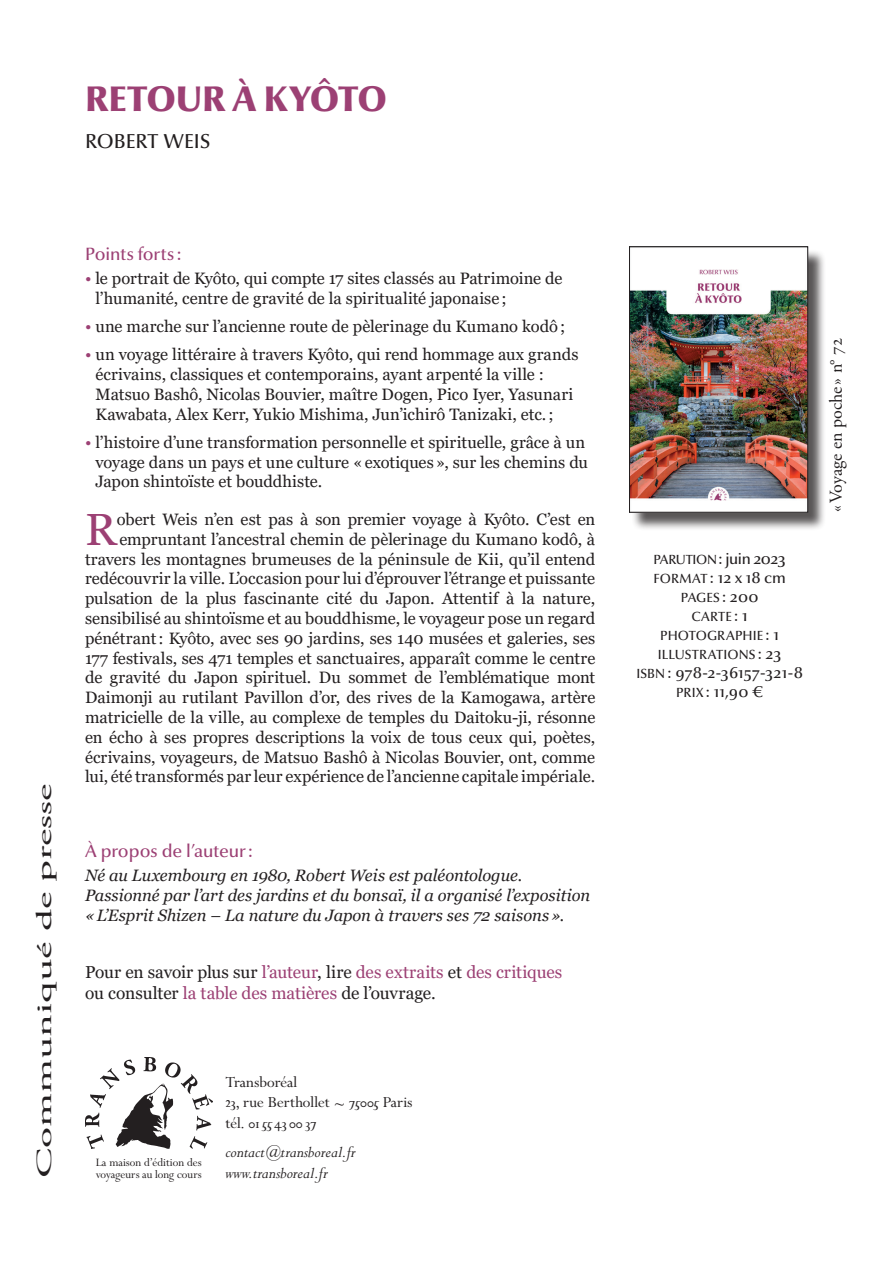
<style>
.page{position:relative;width:893px;height:1263px;background:#fff}
.page>*{position:absolute;margin:0;border:0;box-sizing:border-box;transform-origin:0 0}
.t1{font:45.15px "Georgia Pro";color:#9c4074}
.t2{font:900 36px "Optima Nova LT";letter-spacing:-.005em;color:#9c4074}
.t3{font:21.6px "Adobe Garamond Pro";color:#231f20;scale:2 1}
.t4{font:20.4px "Optima Nova LT Medium Os F SC850";color:#231f20}
.t5{font:18px "Optima Nova LT Medium Os F";color:#9c4074}
.t6{font:18px "Adobe Garamond Pro";letter-spacing:-.005em;color:#231f20}
.t7{font:17.25px/20.7px "Georgia Pro";letter-spacing:-.005em;color:#231f20}
.t8{font:17.25px/20.7px "Perpetua MT Pro";color:#231f20}
.t9{font:italic 17.25px "Perpetua MT Pro";color:#231f20}
.t10{font:16.5px/19.8px "Georgia Pro";color:#231f20}
.t11{font:italic 16.5px/19.8px "Georgia Pro";letter-spacing:-.005em;color:#231f20}
.t12{font:15.75px/18.9px "Optima Nova LT Medium Os F";letter-spacing:-.005em;color:#231f20;text-align:center}
.t13{font:15.75px/18.9px "Optima Nova LT Medium Os F";letter-spacing:-.025em;color:#231f20}
.t14{font:13.35px/18.9px "Optima Nova LT Medium Os F SC850";letter-spacing:.005em;color:#231f20;text-align:center}
.t15{font:12.75px/12px "Perpetua MT Pro";color:#231f20}
.s1{color:#9c4074}
.s2{font-family:"Optima Nova LT Medium Os F SC850";font-size:13.35px}
.s3{font-family:"Optima Nova LT Medium Os F";font-size:15.75px}
</style>
<div class="page">
<img style="left:86px;top:1058px;width:126px;height:90px">
<div style="left:632px;top:249px;width:194px;height:282px;background:#231f20;opacity:.75"></div>
<img style="left:631px;top:249px;width:175px;height:261px">
<div style="left:629px;top:247px;width:179px;height:265px;border:1px solid #231f20"></div>
<h2 class="t2" style="left:85px;top:78px;width:304px">RETOUR À KYÔTO</h2>
<p class="t4" style="left:85px;top:130px;width:127px">ROBERT WEIS</p>
<h3 class="t3" style="left:31px;top:1178px;width:199px;rotate:-90deg">Communiqué de presse</h3>
<p class="t5" style="left:85px;top:243px;width:98px">Points forts :</p>
<p class="t10" style="left:96px;top:269px;width:468px;text-indent:-10px"><span class="s1">•</span> le portrait de Kyôto, qui compte 17 sites classés au Patrimoine de l’humanité, centre de gravité de la spiritualité japonaise ;</p>
<p class="t10" style="left:85px;top:317px;width:482px"><span class="s1">•</span> une marche sur l’ancienne route de pèlerinage du Kumano kodô ;</p>
<p class="t10" style="left:96px;top:345px;width:484px;text-indent:-10px"><span class="s1">•</span> un voyage littéraire à travers Kyôto, qui rend hommage aux grands écrivains, classiques et contemporains, ayant arpenté la ville :<br>Matsuo Bashô, Nicolas Bouvier, maître Dogen, Pico Iyer, Yasunari Kawabata, Alex Kerr, Yukio Mishima, Jun’ichirô Tanizaki, etc. ;</p>
<p class="t10" style="left:96px;top:433px;width:494px;text-indent:-10px"><span class="s1">•</span> l’histoire d’une transformation personnelle et spirituelle, grâce à un voyage dans un pays et une culture «exotiques», sur les chemins du<br>Japon shintoïste et bouddhiste.</p>
<p class="t10" style="left:85px;top:510px;width:512px;text-align:right">obert Weis n’en est pas à son premier voyage à Kyôto. C’est en empruntant l’ancestral chemin de pèlerinage du Kumano kodô, à travers les montagnes brumeuses de la péninsule de Kii, qu’il entend redécouvrir la ville. L’occasion pour lui d’éprouver l’étrange et puissante pulsation de la plus fascinante cité du Japon. Attentif à la nature, sensibilisé au shintoïsme et au bouddhisme, le voyageur pose un regard pénétrant : Kyôto, avec ses 90 jardins, ses 140 musées et galeries, ses 177 festivals, ses 471 temples et sanctuaires, apparaît comme le centre de gravité du Japon spirituel. Du sommet de l’emblématique mont Daimonji au rutilant Pavillon d’or, des rives de la Kamogawa, artère matricielle de la ville, au complexe de temples du Daitoku-ji, résonne en écho à ses propres descriptions la voix de tous ceux qui, poètes, écrivains, voyageurs, de Matsuo Bashô à Nicolas Bouvier, ont, comme lui, été transformés par leur expérience de l’ancienne capitale impériale.</p>
<h1 class="t1" style="left:85px;top:503px;width:33px">R</h1>
<p class="t5" style="left:85px;top:841px;width:170px">À propos de l’auteur:</p>
<p class="t11" style="left:85px;top:866px;width:507px">Né au Luxembourg en 1980, Robert Weis est paléontologue.<br>Passionné par l’art des jardins et du bonsaï, il a organisé l’exposition «L’Esprit Shizen – La nature du Japon à travers ses 72 saisons».</p>
<p class="t7" style="left:85px;top:963px;width:479px">Pour en savoir plus sur <span class="s1">l’auteur</span>, lire <span class="s1">des extraits</span> et <span class="s1">des critiques </span>ou consulter <span class="s1">la table des matières</span> de l’ouvrage.</p>
<p class="t15" style="left:96px;top:1156px;width:108px">La maison d’édition des voyageurs au long cours</p>
<p class="t8" style="left:225px;top:1071px;width:189px">Transboréal<br>23, rue Berthollet ~ 75005 Paris tél. 0155 43 00 37</p>
<p class="t9" style="left:225px;top:1142px;width:132px">contact@transboreal.fr</p>
<p class="t9" style="left:225px;top:1163px;width:104px">www.transboreal.fr</p>
<p class="t13" style="left:653px;top:550px;width:134px"><span class="s2">PARUTION</span>: juin 2023<br><span class="s2">FORMAT</span> : 12 x 18 cm</p>
<p class="t14" style="left:658px;top:588px;width:125px">PAGES <span class="s3">: 200<br></span>CARTE <span class="s3">: 1<br></span>PHOTOGRAPHIE <span class="s3">: 1<br></span>ILLUSTRATIONS <span class="s3">: 23</span></p>
<p class="t12" style="left:636px;top:663px;width:168px"><span class="s2">ISBN</span>: 978-2-36157-321-8<br><span class="s2">PRIX</span>: 11,90 €</p>
<p class="t6" style="left:825px;top:512px;width:175px;rotate:-90deg">«Voyage en poche» n° 72</p>
</div>
